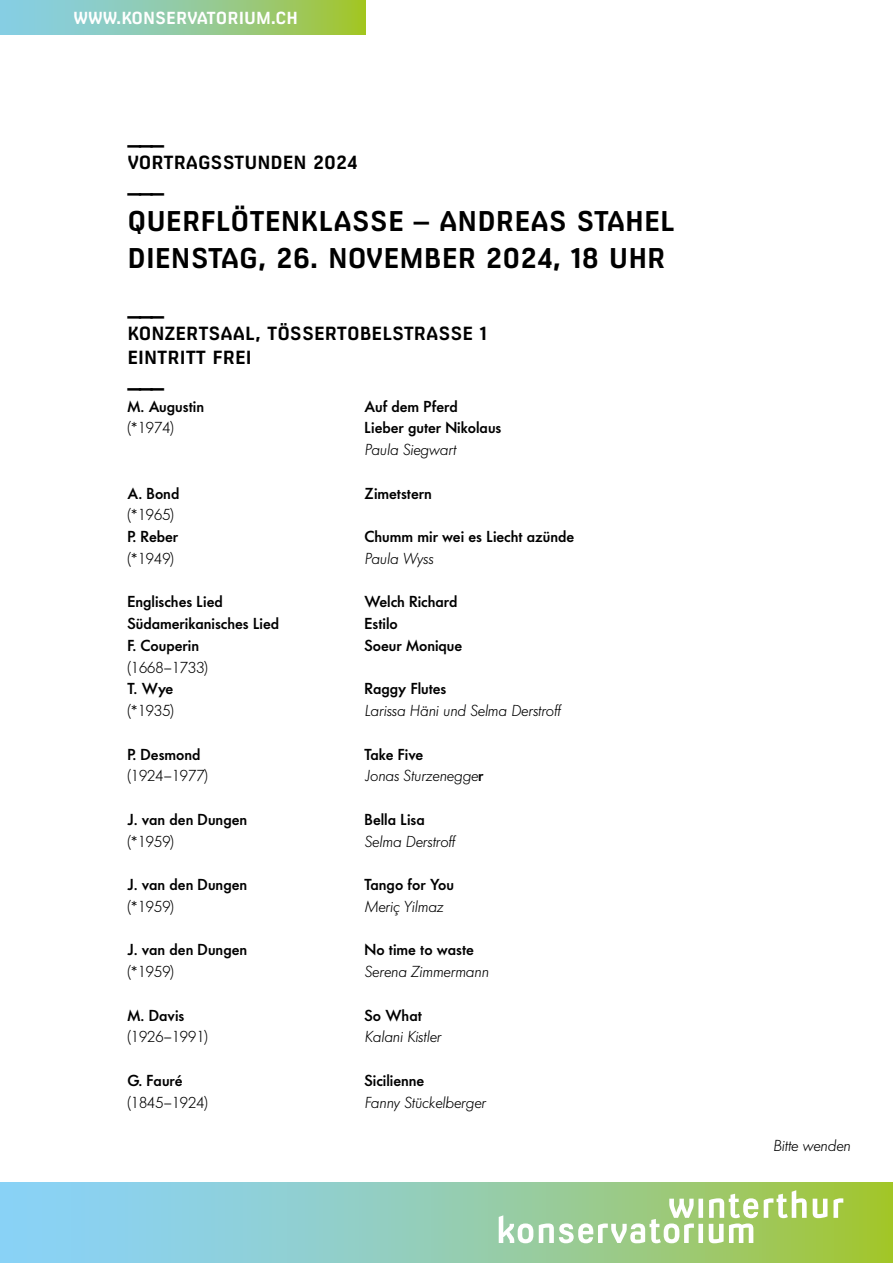
<style>
.page{position:relative;width:893px;height:1263px;background:#fff}
.page>*{position:absolute;margin:0;border:0;box-sizing:border-box;transform-origin:0 0}
.t1{font:700 27px/37.5px "Milibus Rg";color:#000}
.t2{font:700 22.5px "Milibus Rg";color:#000}
.t3{font:700 18px/24px "Milibus Rg";color:#000}
.t4{font:700 16.5px "Milibus Rg";color:#fff}
.t5{font:500 15.75px "Futura BQ";color:#000}
.t6{font:italic 300 15.75px "Futura BQ";color:#000}
.t7{font:300 15.75px "Futura BQ";color:#000}
.s1{font-weight:500;font-style:normal}
</style>
<div class="page">
<svg style="left:0;top:0;width:365px;height:34px;background:#93ca98"></svg>
<svg style="left:0;top:1182px;width:893px;height:81px;background:#92cdb8"></svg>
<svg style="left:499px;top:1190px;width:344px;height:53px"></svg>
<p class="t4" style="left:74px;top:8px;width:226px">WWW.KONSERVATORIUM.CH</p>
<h2 class="t2" style="left:128px;top:123px;width:38px">___</h2>
<p class="t3" style="left:128px;top:151px;width:231px">VORTRAGSSTUNDEN 2024</p>
<h2 class="t2" style="left:128px;top:171px;width:38px">___</h2>
<h1 class="t1" style="left:128px;top:202px;width:549px">QUERFLÖTENKLASSE – ANDREAS STAHEL<br>DIENSTAG, 26. NOVEMBER 2024, 18 UHR</h1>
<h2 class="t2" style="left:128px;top:294px;width:38px">___</h2>
<p class="t3" style="left:128px;top:322px;width:361px">KONZERTSAAL, TÖSSERTOBELSTRASSE 1<br>EINTRITT FREI</p>
<h2 class="t2" style="left:128px;top:366px;width:38px">___</h2>
<p class="t5" style="left:128px;top:396px;width:78px">M. Augustin</p>
<p class="t5" style="left:365px;top:396px;width:95px">Auf dem Pferd</p>
<p class="t7" style="left:128px;top:418px;width:48px">(*1974)</p>
<p class="t5" style="left:365px;top:417px;width:138px">Lieber guter Nikolaus</p>
<p class="t6" style="left:365px;top:439px;width:93px">Paula Siegwart</p>
<p class="t5" style="left:128px;top:483px;width:53px">A. Bond</p>
<p class="t5" style="left:365px;top:483px;width:69px">Zimetstern</p>
<p class="t7" style="left:128px;top:505px;width:48px">(*1965)</p>
<p class="t5" style="left:128px;top:526px;width:52px">P. Reber</p>
<p class="t5" style="left:365px;top:526px;width:211px">Chumm mir wei es Liecht azünde</p>
<p class="t7" style="left:128px;top:548px;width:48px">(*1949)</p>
<p class="t6" style="left:365px;top:548px;width:70px">Paula Wyss</p>
<p class="t5" style="left:128px;top:592px;width:97px">Englisches Lied</p>
<p class="t5" style="left:365px;top:592px;width:94px">Welch Richard</p>
<p class="t5" style="left:128px;top:613px;width:153px">Südamerikanisches Lied</p>
<p class="t5" style="left:365px;top:613px;width:35px">Estilo</p>
<p class="t5" style="left:128px;top:635px;width:73px">F. Couperin</p>
<p class="t5" style="left:365px;top:635px;width:99px">Soeur Monique</p>
<p class="t7" style="left:128px;top:657px;width:82px">(1668–1733)</p>
<p class="t5" style="left:128px;top:679px;width:47px">T. Wye</p>
<p class="t5" style="left:365px;top:679px;width:83px">Raggy Flutes</p>
<p class="t7" style="left:128px;top:700px;width:48px">(*1935)</p>
<p class="t6" style="left:365px;top:700px;width:199px">Larissa Häni und Selma Derstroff</p>
<p class="t5" style="left:128px;top:744px;width:75px">P. Desmond</p>
<p class="t5" style="left:365px;top:744px;width:60px">Take Five</p>
<p class="t7" style="left:128px;top:766px;width:82px">(1924–1977)</p>
<p class="t6" style="left:365px;top:766px;width:120px">Jonas Sturzenegge<span class="s1">r</span></p>
<p class="t5" style="left:128px;top:809px;width:121px">J. van den Dungen</p>
<p class="t5" style="left:365px;top:809px;width:62px">Bella Lisa</p>
<p class="t7" style="left:128px;top:831px;width:48px">(*1959)</p>
<p class="t6" style="left:365px;top:831px;width:93px">Selma Derstroff</p>
<p class="t5" style="left:128px;top:874px;width:121px">J. van den Dungen</p>
<p class="t5" style="left:365px;top:874px;width:91px">Tango for You</p>
<p class="t7" style="left:128px;top:896px;width:48px">(*1959)</p>
<p class="t6" style="left:365px;top:896px;width:80px">Meriç Yilmaz</p>
<p class="t5" style="left:128px;top:940px;width:121px">J. van den Dungen</p>
<p class="t5" style="left:365px;top:940px;width:111px">No time to waste</p>
<p class="t7" style="left:128px;top:961px;width:48px">(*1959)</p>
<p class="t6" style="left:365px;top:961px;width:126px">Serena Zimmermann</p>
<p class="t5" style="left:128px;top:1005px;width:58px">M. Davis</p>
<p class="t5" style="left:365px;top:1005px;width:59px">So What</p>
<p class="t7" style="left:128px;top:1027px;width:82px">(1926–1991)</p>
<p class="t6" style="left:365px;top:1027px;width:78px">Kalani Kistler</p>
<p class="t5" style="left:128px;top:1070px;width:57px">G. Fauré</p>
<p class="t5" style="left:365px;top:1070px;width:61px">Sicilienne</p>
<p class="t7" style="left:128px;top:1092px;width:82px">(1845–1924)</p>
<p class="t6" style="left:365px;top:1092px;width:123px">Fanny Stückelberger</p>
<p class="t6" style="left:773px;top:1135px;width:79px">Bitte wenden</p>
</div>
